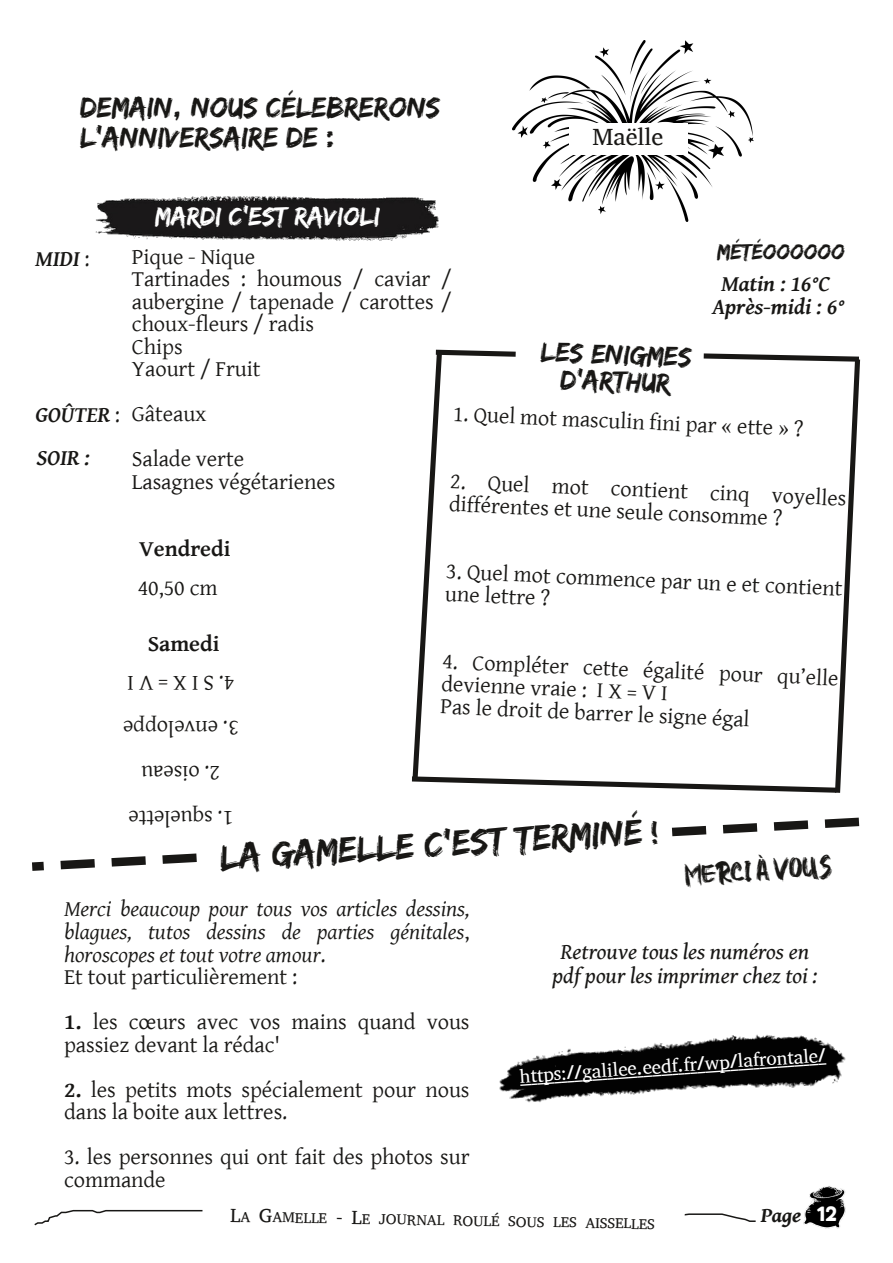
<style>
.page{position:relative;width:893px;height:1263px;background:#fff}
.page>*{position:absolute;margin:0;border:0;box-sizing:border-box;transform-origin:0 0}
.t1{font:37.5px "Edo SZ";color:#181715}
.t2{font:30px/30px "Edo SZ";color:#181715}
.t3{font:28.5px/27px "Edo SZ";color:#181715;text-align:center}
.t4{font:27px "Edo SZ";color:#fff}
.t5{font:24px "Abyssinica SIL";color:#181715}
.t6{font:22.5px/22.5px "Gentium Basic";letter-spacing:-.005em;color:#181715}
.t7{font:italic 22.5px/22.5px "Gentium Basic";color:#181715}
.t8{font:italic 22.5px/24px "Gentium Book Basic";color:#181715;text-align:center}
.t9{font:italic 700 22.5px/22.5px "Gentium Basic";letter-spacing:-.005em;color:#181715;text-align:center}
.t10{font:700 22.5px "Gentium Basic";letter-spacing:-.005em;color:#181715}
.t11{font:22.5px "Edo SZ";letter-spacing:-.005em;color:#181715}
.t12{font:italic 700 21px "Gentium Book Basic";color:#181715}
.t13{font:21px "Block BE";color:#fff}
.t14{font:19.05px "Abyssinica SIL";color:#fff}
.t15{font:14.7px "Abyssinica SIL";color:#181715}
.t16{font:13.5px "Higher Jump";color:#181715}
.s1{font-weight:400;font-style:normal}
.s2{font-size:30px}
.s3{font-style:normal}
.s4{font-weight:700}
.s5{font-size:19.5px}
</style>
<div class="page">
<img style="left:804px;top:1186px;width:42px;height:43px">
<img style="left:499px;top:1034px;width:347px;height:69px">
<svg style="left:519px;top:1062px;width:309px;height:25px;background:#1a1a1a"></svg>
<svg style="left:34px;top:1209px;width:722px;height:17px"></svg>
<img style="left:513px;top:40px;width:241px;height:182px">
<div style="left:569px;top:123px;width:119px;height:32px;background:#fff"></div>
<img style="left:95px;top:196px;width:344px;height:45px">
<svg style="left:32px;top:817px;width:828px;height:54px"></svg>
<svg style="left:211px;top:817px;width:458px;height:54px"></svg>
<svg style="left:411px;top:349px;width:450px;height:444px"></svg>
<h2 class="t2" style="left:80px;top:92px;width:362px">DEMAIN, NOUS CÉLEBRERONS<br>L'ANNIVERSAIRE DE :</h2>
<p class="t5" style="left:593px;top:125px;width:72px">Maëlle</p>
<p class="t9" style="left:35px;top:248px;width:56px">MIDI <span class="s1">:</span></p>
<p class="t9" style="left:35px;top:393px;width:86px;line-height:43.3px;text-align:left">GOÛTER <span class="s1">:<br></span>SOIR :</p>
<p class="t4" style="left:155px;top:200px;width:227px">MARDI C'EST RAVIOLI</p>
<p class="t6" style="left:132px;top:246px;width:321px">Pique - Nique<br>Tartinades : houmous / caviar / aubergine / tapenade / carottes / choux-fleurs / radis<br>Chips<br>Yaourt / Fruit</p>
<p class="t6" style="left:132px;top:392px;width:114px;line-height:45px">Gâteaux<br>Salade verte</p>
<p class="t6" style="left:132px;top:471px;width:205px">Lasagnes végétarienes</p>
<p class="t11" style="left:717px;top:239px;width:129px">MÉTÉOOOOOO</p>
<p class="t9" style="left:712px;top:274px;width:134px">Matin : 16°C<br>Après-midi : 6°</p>
<p class="t3" style="left:541px;top:337px;width:152px;rotate:2deg">LES ENIGMES<br>D'ARTHUR</p>
<p class="t6" style="left:454px;top:401px;width:352px;rotate:3deg">1. Quel mot masculin fini par « ette » ?</p>
<p class="t6" style="left:451px;top:469px;width:398px;rotate:3deg">2. Quel mot contient cinq voyelles</p>
<p class="t6" style="left:450px;top:492px;width:335px;rotate:3deg">différentes et une seule consomme ?</p>
<p class="t10" style="left:139px;top:536px;width:93px">Vendredi</p>
<p class="t6" style="left:138px;top:577px;width:81px">40,50 cm</p>
<p class="t10" style="left:148px;top:631px;width:73px">Samedi</p>
<p class="t6" style="left:468px;top:560px;width:377px;rotate:3deg">Quel mot commence par un e et contient</p>
<p class="t6" style="left:446px;top:582px;width:106px;rotate:3deg">une lettre ?</p>
<p class="t6" style="left:444px;top:637px;width:398px;line-height:45.5px;rotate:3deg">4. Compléter cette égalité pour qu’elle<br>Pas le droit de barrer le signe égal</p>
<p class="t6" style="left:442px;top:672px;width:228px;rotate:3deg">devienne vraie : I X = V I</p>
<p class="t6" style="left:239px;top:840px;width:117px;line-height:45px;text-align:center;rotate:-180deg">etteleuqs.1<br>uaes io. 2<br>eppo l evne. 3<br>S. 4 XI =VI</p>
<h1 class="t1" style="left:219px;top:838px;width:441px;rotate:-4deg">LA GAMELLE C'EST TERMINÉ <span class="s2">!</span></h1>
<p class="t16" style="left:685px;top:872px;width:148px;rotate:-4deg">Merci à vous</p>
<p class="t7" style="left:64px;top:898px;width:407px">Merci beaucoup pour tous vos articles dessins, blagues, tutos dessins de parties génitales<span class="s3">, </span>horoscopes et tout votre amour<span class="s3">.<br>Et tout particulièrement :</span></p>
<p class="t6" style="left:64px;top:1011px;width:407px"><span class="s4">1.</span> les cœurs avec vos mains quand vous passiez devant la rédac'</p>
<p class="t6" style="left:64px;top:1078px;width:407px"><span class="s4">2.</span> les petits mots spécialement pour nous dans la boite aux lettres.</p>
<p class="t6" style="left:64px;top:1146px;width:407px">3. les personnes qui ont fait des photos sur commande</p>
<p class="t8" style="left:552px;top:940px;width:266px">Retrouve tous les numéros en pdf pour les imprimer chez toi :</p>
<p class="t14" style="left:519px;top:1067px;width:308px;rotate:-4deg">https://galilee.eedf.fr/wp/lafrontale/</p>
<p class="t15" style="left:230px;top:1209px;width:426px;rotate:1deg"><span class="s5">L</span>A <span class="s5">G</span>AMELLE <span class="s5">- L</span>E JOURNAL ROULÉ SOUS LES AISSELLES</p>
<p class="t12" style="left:761px;top:1203px;width:42px">Page</p>
<p class="t13" style="left:816px;top:1201px;width:22px">12</p>
</div>
